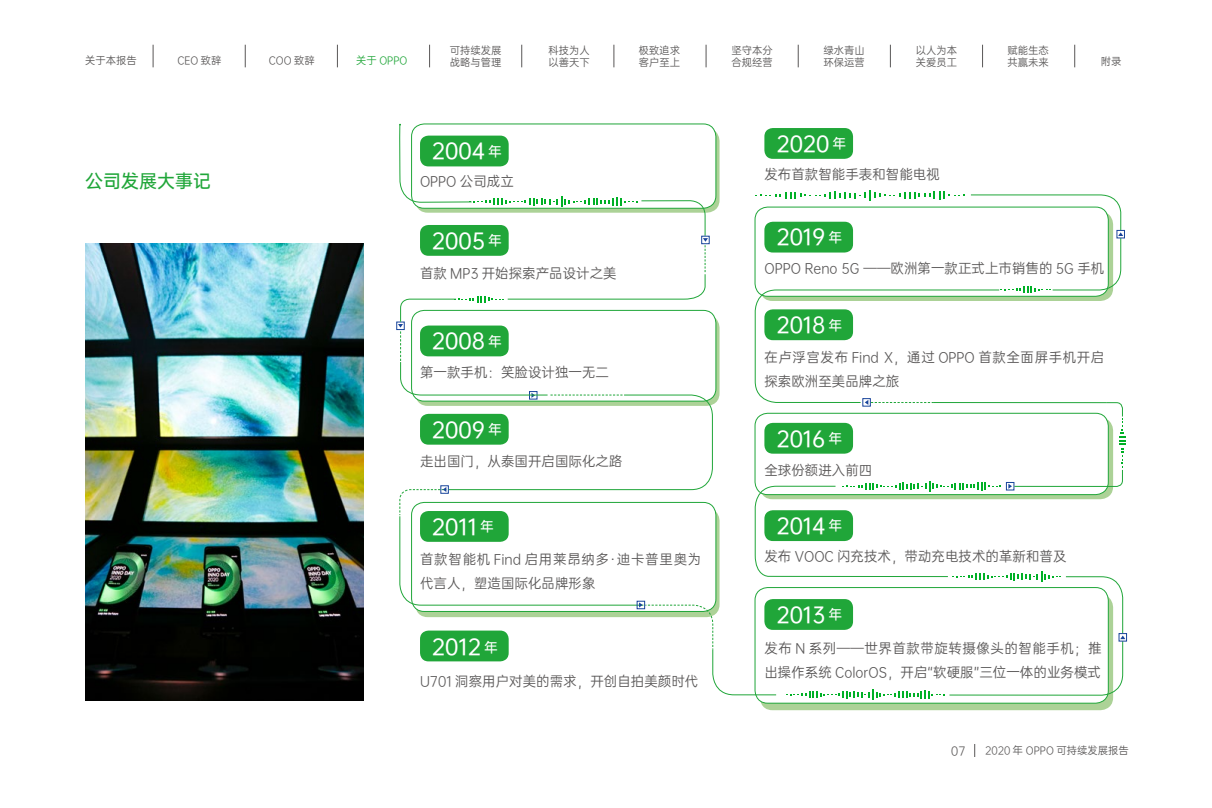
<style>
.page{position:relative;width:1212px;height:808px;background:#fff}
.page>*{position:absolute;margin:0;border:0;box-sizing:border-box;transform-origin:0 0}
.t1{font:21px "OPPO Sans S M";color:#fff}
.t2{font:18px "OPPO Sans S M";color:#20a639}
.t3{font:13.5px/24px "OPPO Sans S R";color:#595757}
.t4{font:13.5px/24px "OPPO Sans S R";letter-spacing:.055em;color:#595757}
.t5{font:11.7px "OPPO Sans S R";color:#595757}
.t6{font:10.35px/12.5px "OPPO Sans S R";color:#595757}
.t7{font:10.35px "OPPO Sans S R";color:#20a639}
.s1{font-size:13.5px}
</style>
<div class="page">
<svg style="left:974px;top:744px;width:1px;height:13px"></svg>
<svg style="left:153px;top:45px;width:1px;height:22px"></svg>
<svg style="left:245px;top:45px;width:1px;height:22px"></svg>
<svg style="left:337px;top:45px;width:1px;height:22px"></svg>
<svg style="left:429px;top:45px;width:1px;height:22px"></svg>
<svg style="left:521px;top:45px;width:1px;height:22px"></svg>
<svg style="left:614px;top:45px;width:1px;height:22px"></svg>
<svg style="left:706px;top:45px;width:1px;height:22px"></svg>
<svg style="left:798px;top:45px;width:1px;height:22px"></svg>
<svg style="left:890px;top:45px;width:1px;height:22px"></svg>
<svg style="left:982px;top:45px;width:1px;height:22px"></svg>
<svg style="left:1074px;top:45px;width:1px;height:22px"></svg>
<svg style="left:760px;top:595px;width:353px;height:115px;fill:#acd297"></svg>
<div style="left:396px;top:322px;width:9px;height:8px;border:1px solid #19459b"></div>
<div style="left:1118px;top:633px;width:9px;height:8px;border:1px solid #19459b"></div>
<svg style="left:398px;top:123px;width:728px;height:577px"></svg>
<div style="left:420px;top:136px;width:89px;height:30px;background:#20a639;border-radius:9px"></div>
<div style="left:420px;top:326px;width:89px;height:30px;background:#20a639;border-radius:9px"></div>
<div style="left:420px;top:414px;width:89px;height:31px;background:#20a639;border-radius:9px"></div>
<div style="left:420px;top:511px;width:89px;height:31px;background:#20a639;border-radius:9px"></div>
<div style="left:420px;top:630px;width:89px;height:31px;background:#20a639;border-radius:9px"></div>
<div style="left:420px;top:225px;width:89px;height:31px;background:#20a639;border-radius:9px"></div>
<div style="left:764px;top:599px;width:89px;height:31px;background:#20a639;border-radius:9px"></div>
<div style="left:764px;top:309px;width:89px;height:31px;background:#20a639;border-radius:9px"></div>
<div style="left:764px;top:222px;width:89px;height:31px;background:#20a639;border-radius:9px"></div>
<div style="left:764px;top:128px;width:89px;height:31px;background:#20a639;border-radius:9px"></div>
<div style="left:764px;top:423px;width:89px;height:31px;background:#20a639;border-radius:9px"></div>
<div style="left:764px;top:510px;width:89px;height:31px;background:#20a639;border-radius:9px"></div>
<img style="left:85px;top:243px;width:279px;height:458px">
<p class="t6" style="left:731px;top:43px;width:43px">坚守本分合规经营</p>
<p class="t6" style="left:1101px;top:55px;width:22px">附录</p>
<p class="t6" style="left:639px;top:43px;width:43px">极致追求客户至上</p>
<p class="t6" style="left:1007px;top:43px;width:43px">赋能生态</p>
<p class="t6" style="left:549px;top:43px;width:43px">科技为人以善天下</p>
<p class="t6" style="left:916px;top:43px;width:43px">以人为本</p>
<p class="t6" style="left:85px;top:54px;width:53px">关于本报告</p>
<p class="t6" style="left:450px;top:43px;width:53px">可持续发展战略与管理</p>
<p class="t6" style="left:823px;top:43px;width:43px">绿水青山</p>
<p class="t7" style="left:356px;top:52px;width:53px">关于 OPPO</p>
<p class="t6" style="left:1007px;top:56px;width:43px">共赢未来</p>
<p class="t6" style="left:178px;top:54px;width:46px">CEO 致辞</p>
<p class="t6" style="left:823px;top:56px;width:43px">环保运营</p>
<p class="t6" style="left:269px;top:54px;width:47px">COO 致辞</p>
<p class="t6" style="left:916px;top:56px;width:43px">关爱员工</p>
<h2 class="t2" style="left:85px;top:167px;width:127px">公司发展大事记</h2>
<h1 class="t1" style="left:432px;top:134px;width:72px">2004 <span class="s1">年</span></h1>
<p class="t3" style="left:420px;top:168px;width:95px">OPPO 公司成立</p>
<h1 class="t1" style="left:432px;top:223px;width:72px">2005 <span class="s1">年</span></h1>
<p class="t3" style="left:420px;top:260px;width:198px">首款 MP3 开始探索产品设计之美</p>
<h1 class="t1" style="left:432px;top:324px;width:72px">2008 <span class="s1">年</span></h1>
<p class="t3" style="left:420px;top:360px;width:190px">第一款手机：笑脸设计独一无二</p>
<h1 class="t1" style="left:432px;top:412px;width:72px">2009 <span class="s1">年</span></h1>
<p class="t3" style="left:420px;top:449px;width:204px">走出国门，从泰国开启国际化之路</p>
<h1 class="t1" style="left:432px;top:509px;width:64px">2011 <span class="s1">年</span></h1>
<p class="t4" style="left:420px;top:547px;width:283px">首款智能机 Find 启用莱昂纳多·迪卡普里奥为代言人，塑造国际化品牌形象</p>
<h1 class="t1" style="left:432px;top:630px;width:68px">2012 <span class="s1">年</span></h1>
<p class="t3" style="left:420px;top:669px;width:280px">U701 洞察用户对美的需求，开创自拍美颜时代</p>
<h1 class="t1" style="left:776px;top:126px;width:72px">2020 <span class="s1">年</span></h1>
<p class="t3" style="left:764px;top:161px;width:177px">发布首款智能手表和智能电视</p>
<h1 class="t1" style="left:776px;top:220px;width:68px">2019 <span class="s1">年</span></h1>
<p class="t3" style="left:764px;top:255px;width:341px">OPPO Reno 5G ——欧洲第一款正式上市销售的 5G 手机</p>
<h1 class="t1" style="left:776px;top:308px;width:68px">2018 <span class="s1">年</span></h1>
<p class="t3" style="left:764px;top:344px;width:341px">在卢浮宫发布 Find X，通过 OPPO 首款全面屏手机开启探索欧洲至美品牌之旅</p>
<h1 class="t1" style="left:776px;top:421px;width:68px">2016 <span class="s1">年</span></h1>
<p class="t3" style="left:764px;top:457px;width:109px">全球份额进入前四</p>
<h1 class="t1" style="left:776px;top:509px;width:68px">2014 <span class="s1">年</span></h1>
<p class="t3" style="left:764px;top:543px;width:304px">发布 VOOC 闪充技术，带动充电技术的革新和普及</p>
<h1 class="t1" style="left:776px;top:597px;width:68px">2013 <span class="s1">年</span></h1>
<p class="t3" style="left:764px;top:636px;width:339px">发布 N 系列——世界首款带旋转摄像头的智能手机；推出操作系统 ColorOS，开启“软硬服”三位一体的业务模式</p>
<p class="t5" style="left:951px;top:741px;width:16px">07</p>
<p class="t6" style="left:985px;top:744px;width:145px">2020 年 OPPO 可持续发展报告</p>
</div>
